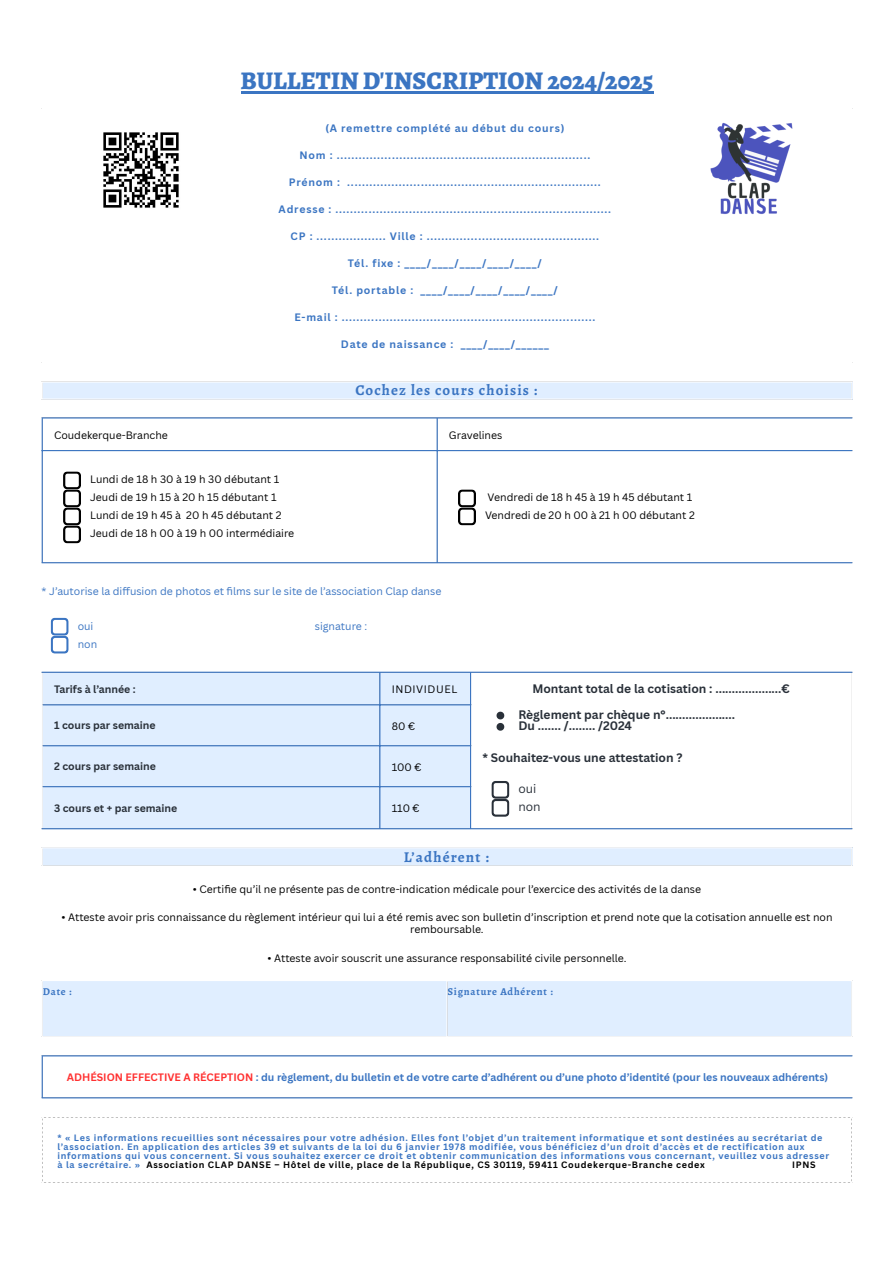
<style>
.page{position:relative;width:894px;height:1263px;background:#fff}
.page>*{position:absolute;margin:0;border:0;box-sizing:border-box;transform-origin:0 0}
.t1{font:800 25.5px "Alegreya";color:#3b75c2}
.t2{font:700 15px "Alegreya";letter-spacing:.075em;color:#3b75c2}
.t3{font:700 12px "Canva Sans";color:#293039}
.t4{font:12px "Canva Sans";color:#293039}
.t5{font:10.5px/11.2px "Canva Sans";color:#000;text-align:center}
.t6{font:700 10.5px "Canva Sans";color:#3b75c2}
.t7{font:700 10.5px "Canva Sans";letter-spacing:.075em;color:#3b75c2}
.t8{font:10.5px "Canva Sans";color:#3b75c2}
.t9{font:700 10.5px "Canva Sans";color:#293039}
.t10{font:700 10.5px "Alegreya";letter-spacing:.075em;color:#3b75c2}
.t11{font:10.5px "Canva Sans";letter-spacing:.055em;color:#000}
.t12{font:700 9px/9px "Canva Sans";letter-spacing:.075em;color:#3b75c2}
.t13{font:700 9px "Canva Sans";color:#000}
.s1{color:#ff3131}
.s2{color:#000}
</style>
<div class="page">
<hr style="left:240px;top:91px;width:413px;height:2px;background:#3b75c2">
<img style="left:103px;top:132px;width:76px;height:76px">
<img style="left:710px;top:123px;width:83px;height:91px">
<div style="left:42px;top:382px;width:809px;height:17px;background:#e0eeff"></div>
<svg style="left:42px;top:383px;width:1px;height:16px"></svg>
<svg style="left:851px;top:383px;width:1px;height:15px"></svg>
<hr style="left:42px;top:381px;width:810px;height:2px;background:#fff">
<svg style="left:63px;top:471px;width:18px;height:72px"></svg>
<svg style="left:458px;top:489px;width:18px;height:36px"></svg>
<hr style="left:42px;top:419px;width:1px;height:143px;background:#3b75c2">
<hr style="left:436px;top:419px;width:1px;height:143px;background:#3b75c2">
<hr style="left:42px;top:417px;width:810px;height:2px;background:#3b75c2">
<hr style="left:42px;top:450px;width:810px;height:1px;background:#3b75c2">
<hr style="left:42px;top:562px;width:810px;height:1px;background:#3b75c2">
<svg style="left:51px;top:618px;width:18px;height:36px"></svg>
<div style="left:43px;top:673px;width:427px;height:155px;background:#e0eeff"></div>
<svg style="left:496px;top:712px;width:8px;height:19px"></svg>
<svg style="left:491px;top:781px;width:18px;height:36px"></svg>
<hr style="left:379px;top:673px;width:1px;height:155px;background:#3b75c2">
<hr style="left:470px;top:673px;width:1px;height:155px;background:#3b75c2">
<hr style="left:42px;top:672px;width:810px;height:1px;background:#3b75c2">
<hr style="left:43px;top:704px;width:428px;height:1px;background:#3b75c2">
<hr style="left:43px;top:745px;width:428px;height:1px;background:#3b75c2">
<hr style="left:43px;top:786px;width:428px;height:1px;background:#3b75c2">
<hr style="left:42px;top:828px;width:810px;height:1px;background:#3b75c2">
<div style="left:42px;top:847px;width:809px;height:19px;background:#e0eeff"></div>
<svg style="left:42px;top:848px;width:1px;height:17px"></svg>
<svg style="left:851px;top:849px;width:1px;height:16px"></svg>
<hr style="left:42px;top:847px;width:810px;height:1px;background:#fff">
<hr style="left:42px;top:865px;width:810px;height:1px;background:#fff">
<div style="left:43px;top:981px;width:808px;height:55px;background:#e0eeff"></div>
<hr style="left:446px;top:981px;width:1px;height:55px;background:#fff">
<hr style="left:42px;top:1056px;width:1px;height:41px;background:#3b75c2">
<hr style="left:42px;top:1055px;width:810px;height:1px;background:#3b75c2">
<hr style="left:42px;top:1097px;width:810px;height:1px;background:#3b75c2">
<svg style="left:42px;top:1117px;width:810px;height:66px"></svg>
<h1 class="t1" style="left:240px;top:63px;width:414px">BULLETIN D'INSCRIPTION 2024/2025</h1>
<p class="t7" style="left:325px;top:120px;width:240px">(A remettre complété au début du cours)</p>
<p class="t6" style="left:299px;top:147px;width:292px">Nom : .....................................................................</p>
<p class="t6" style="left:289px;top:174px;width:313px">Prénom : .....................................................................</p>
<p class="t7" style="left:278px;top:201px;width:334px">Adresse : ...........................................................................</p>
<p class="t6" style="left:290px;top:228px;width:310px">CP : ................... Ville : ...............................................</p>
<p class="t6" style="left:348px;top:255px;width:195px">Tél. fixe : ____/____/____/____/____/</p>
<p class="t7" style="left:332px;top:282px;width:227px">Tél. portable : ____/____/____/____/____/</p>
<p class="t6" style="left:294px;top:309px;width:302px">E-mail : .....................................................................</p>
<p class="t7" style="left:341px;top:336px;width:209px">Date de naissance : ____/____/______</p>
<p class="t2" style="left:355px;top:380px;width:183px">Cochez les cours choisis :</p>
<p class="t5" style="left:54px;top:429px;width:115px">Coudekerque-Branche</p>
<p class="t5" style="left:449px;top:429px;width:55px">Gravelines</p>
<p class="t5" style="left:90px;top:474px;width:191px">Lundi de 18 h 30 à 19 h 30 débutant 1</p>
<p class="t5" style="left:90px;top:492px;width:188px">Jeudi de 19 h 15 à 20 h 15 débutant 1</p>
<p class="t5" style="left:90px;top:510px;width:193px">Lundi de 19 h 45 à 20 h 45 débutant 2</p>
<p class="t5" style="left:90px;top:528px;width:206px">Jeudi de 18 h 00 à 19 h 00 intermédiaire</p>
<p class="t5" style="left:487px;top:492px;width:206px">Vendredi de 18 h 45 à 19 h 45 débutant 1</p>
<p class="t5" style="left:485px;top:510px;width:211px">Vendredi de 20 h 00 à 21 h 00 débutant 2</p>
<p class="t8" style="left:42px;top:584px;width:401px">* J’autorise la diffusion de photos et fi lms sur le site de l’association Clap danse</p>
<p class="t8" style="left:78px;top:618px;width:17px">oui</p>
<p class="t8" style="left:315px;top:618px;width:54px">signature :</p>
<p class="t8" style="left:78px;top:636px;width:21px">non</p>
<p class="t9" style="left:54px;top:682px;width:83px">Tarifs à l’année :</p>
<p class="t11" style="left:391px;top:682px;width:67px">INDIVIDUEL</p>
<h1 class="t3" style="left:532px;top:680px;width:259px">Montant total de la cotisation : ....................€</h1>
<p class="t3" style="left:518px;top:706px;width:218px">Règlement par chèque n°.....................</p>
<p class="t3" style="left:518px;top:717px;width:115px">Du ....... /........ /2024</p>
<p class="t9" style="left:54px;top:718px;width:103px">1 cours par semaine</p>
<p class="t5" style="left:391px;top:720px;width:25px">80 €</p>
<p class="t9" style="left:54px;top:759px;width:103px">2 cours par semaine</p>
<p class="t5" style="left:391px;top:761px;width:31px">100 €</p>
<p class="t9" style="left:54px;top:801px;width:125px">3 cours et + par semaine</p>
<p class="t5" style="left:391px;top:802px;width:29px">110 €</p>
<p class="t2" style="left:404px;top:847px;width:86px">L’adhérent :</p>
<h1 class="t3" style="left:482px;top:749px;width:202px">* Souhaitez-vous une attestation ?</h1>
<p class="t4" style="left:518px;top:780px;width:19px">oui</p>
<p class="t4" style="left:518px;top:798px;width:24px">non</p>
<p class="t5" style="left:193px;top:884px;width:509px">• Certifi e qu’il ne présente pas de contre-indication médicale pour l’exercice des activités de la danse</p>
<p class="t5" style="left:61px;top:912px;width:772px">• Atteste avoir pris connaissance du règlement intérieur qui lui a été remis avec son bulletin d’inscription et prend note que la cotisation annuelle est non remboursable.</p>
<p class="t5" style="left:267px;top:952px;width:360px">• Atteste avoir souscrit une assurance responsabilité civile personnelle.</p>
<p class="t10" style="left:43px;top:984px;width:30px">Date :</p>
<p class="t10" style="left:447px;top:984px;width:107px">Signature Adhérent :</p>
<p class="t6" style="left:67px;top:1070px;width:762px"><span class="s1">ADHÉSION EFFECTIVE A RÉCEPTION</span> : du règlement, du bulletin et de votre carte d’adhérent ou d’une photo d’identité (pour les nouveaux adhérents)</p>
<p class="t12" style="left:57px;top:1133px;width:773px">* « Les informations recueillies sont nécessaires pour votre adhésion. Elles font l’objet d’un traitement informatique et sont destinées au secrétariat de l’association. En application des articles 39 et suivants de la loi du 6 janvier 1978 modifiée, vous bénéficiez d’un droit d’accès et de rectification aux informations qui vous concernent. Si vous souhaitez exercer ce droit et obtenir communication des informations vous concernant, veuillez vous adresser à la secrétaire. » <span class="s2">Association CLAP DANSE – Hôtel de ville, place de la République, CS 30119, 59411 Coudekerque-Branche cedex</span></p>
<p class="t13" style="left:792px;top:1158px;width:25px">IPNS</p>
</div>
